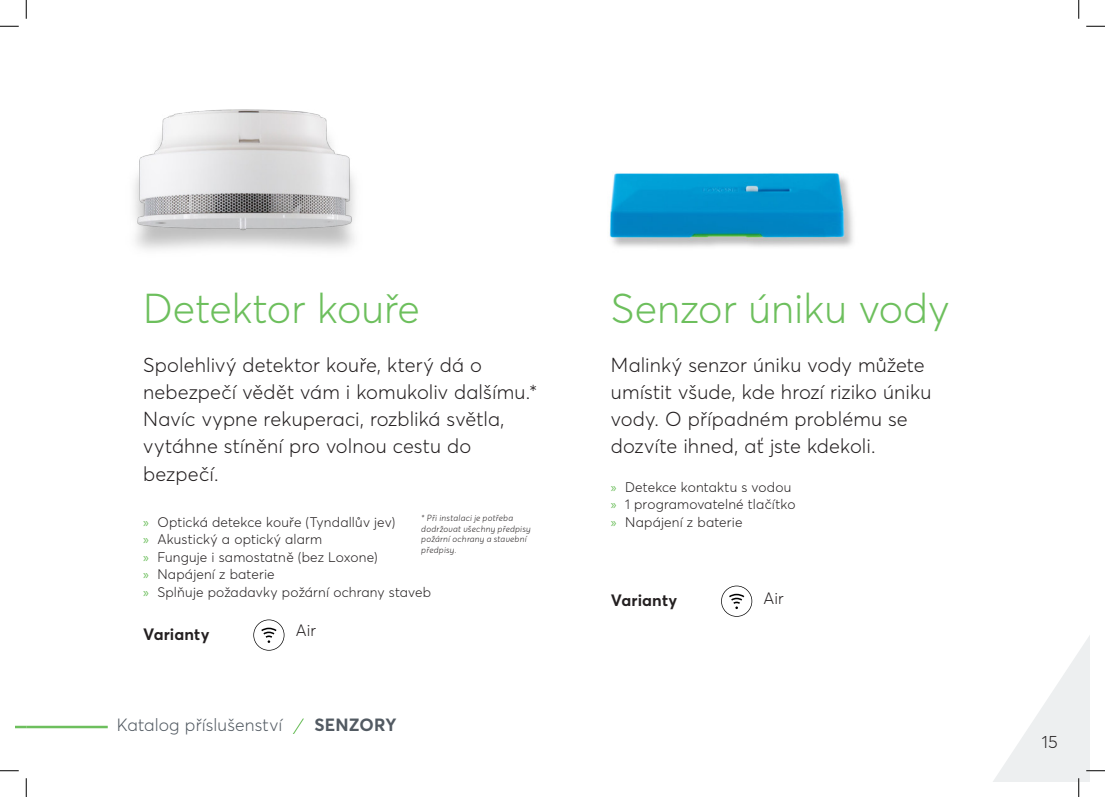
<style>
.page{position:relative;width:1105px;height:797px;background:#fff}
.page>*{position:absolute;margin:0;border:0;box-sizing:border-box;transform-origin:0 0}
.t1{font:300 41.25px "Averta";color:#6dbf5d}
.t2{font:300 20px/27.2px "Averta";letter-spacing:.005em;color:#231f20}
.t3{font:300 17.5px "Averta";letter-spacing:.005em;color:#525a62}
.t4{font:700 17.5px "Averta";letter-spacing:.01em;color:#525a62}
.t5{font:300 17.5px "Averta";color:#231f20}
.t6{font:700 16.25px "Averta";letter-spacing:.005em;color:#231f20}
.t7{font:300 16.25px "Averta";letter-spacing:.005em;color:#231f20}
.t8{font:300 13.75px/17.5px "Averta";letter-spacing:.015em;color:#231f20}
.t9{font:italic 300 8.75px/10.5px "Averta";letter-spacing:.025em;color:#231f20}
.s1{font-family:"Myriad Pro";font-weight:400;color:#6dbf5d}
</style>
<div class="page">
<hr style="left:26px;top:725px;width:82px;height:3px;background:#6dbf5d">
<svg style="left:16px;top:725px;width:10px;height:3px"></svg>
<svg style="left:293px;top:718px;width:11px;height:16px"></svg>
<img style="left:134px;top:109px;width:221px;height:141px">
<img style="left:609px;top:173px;width:244px;height:74px">
<svg style="left:253px;top:619px;width:31px;height:31px"></svg>
<svg style="left:721px;top:585px;width:31px;height:31px"></svg>
<svg style="left:0;top:25px;width:19px;height:2px"></svg>
<svg style="left:1086px;top:25px;width:19px;height:2px"></svg>
<svg style="left:0;top:770px;width:19px;height:1px"></svg>
<svg style="left:25px;top:0;width:2px;height:19px"></svg>
<svg style="left:25px;top:778px;width:2px;height:19px"></svg>
<svg style="left:1078px;top:0;width:1px;height:19px"></svg>
<svg style="left:993px;top:635px;width:112px;height:162px"></svg>
<h1 class="t1" style="left:143px;top:284px;width:278px">Detektor kouře</h1>
<p class="t2" style="left:143px;top:351px;width:396px">Spolehlivý detektor kouře, který dá o nebezpečí vědět vám i komukoliv dalšímu.* Navíc vypne rekuperaci, rozbliká světla, vytáhne stínění pro volnou cestu do bezpečí.</p>
<p class="t8" style="left:143px;top:512px;width:289px"><span class="s1">»</span> Optická detekce kouře (Tyndallův jev)<br><span class="s1">»</span> Akustický a optický alarm<br><span class="s1">»</span> Funguje i samostatně (bez Loxone)<br><span class="s1">»</span> Napájení z baterie<br><span class="s1">»</span> Splňuje požadavky požární ochrany staveb</p>
<p class="t9" style="left:421px;top:513px;width:111px">* Při instalaci je potřeba dodržovat všechny předpisy požární ochrany a stavební předpisy.</p>
<p class="t6" style="left:143px;top:625px;width:68px">Varianty</p>
<p class="t7" style="left:296px;top:621px;width:22px">Air</p>
<p class="t3" style="left:117px;top:715px;width:167px">Katalog příslušenství</p>
<p class="t4" style="left:314px;top:715px;width:84px">SENZORY</p>
<h1 class="t1" style="left:611px;top:284px;width:340px">Senzor úniku vody</h1>
<p class="t2" style="left:611px;top:351px;width:322px">Malinký senzor úniku vody můžete umístit všude, kde hrozí riziko úniku vody. O případném problému se dozvíte ihned, ať jste kdekoli.</p>
<p class="t8" style="left:611px;top:477px;width:186px"><span class="s1">»</span> Detekce kontaktu s vodou <span class="s1">»</span> 1 programovatelné tlačítko <span class="s1">»</span> Napájení z baterie</p>
<p class="t6" style="left:611px;top:591px;width:68px">Varianty</p>
<p class="t7" style="left:763px;top:588px;width:22px">Air</p>
<p class="t5" style="left:1042px;top:731px;width:17px">15</p>
</div>
